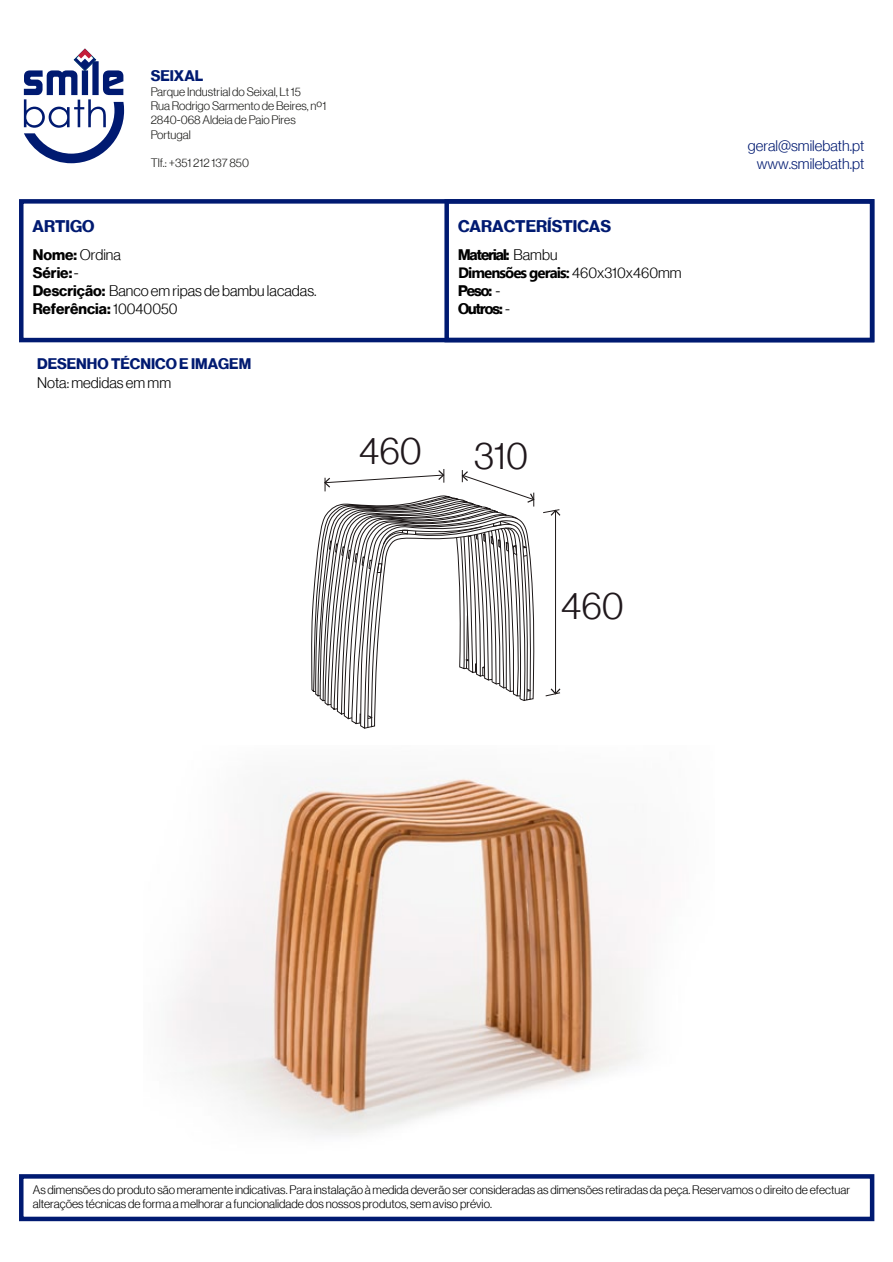
<style>
.page{position:relative;width:893px;height:1262px;background:#fff}
.page>*{position:absolute;margin:0;border:0;box-sizing:border-box;transform-origin:0 0}
.t1{font:37.65px "N Haas Grotesk DS Pro 45 Lt";color:#20181c}
.t2{font:16.5px "N Haas Grotesk DS Pro 75 Bd";color:#001a71}
.t3{font:15px "N Haas Grotesk DS Pro 45 Lt";color:#000}
.t4{font:15px/18px "N Haas Grotesk DS Pro 75 Bd";letter-spacing:-.065em;color:#000}
.t5{font:15px "N Haas Grotesk DS Pro 45 Lt";color:#001a71}
.t6{font:700 15px "Segoe UI";letter-spacing:-.065em;color:#000}
.t7{font:15px "N Haas Grotesk DS Pro 75 Bd";color:#001a71}
.t8{font:15px "N Haas Grotesk DS Pro 75 Bd";color:#000}
.t9{font:12px/14.4px "N Haas Grotesk DS Pro 45 Lt";color:#000}
.t10{font:12px/14.4px "N Haas Grotesk DS Pro 45 Lt";color:#1d1d1b}
.s1{font-family:"N Haas Grotesk DS Pro 75 Bd"}
.s2{font-family:"N Haas Grotesk DS Pro 45 Lt"}
.s3{font-family:"N Haas Grotesk DS Pro 45 Lt";font-weight:400}
</style>
<div class="page">
<img style="left:173px;top:777px;width:468px;height:359px">
<div style="left:19px;top:199px;width:855px;height:143px;border:4px solid #001a71"></div>
<div style="left:444px;top:199px;width:430px;height:143px;border:4px solid #001a71"></div>
<div style="left:19px;top:1174px;width:855px;height:47px;border:4px solid #001a71"></div>
<svg style="left:24px;top:48px;width:100px;height:115px"></svg>
<svg style="left:543px;top:509px;width:17px;height:187px"></svg>
<svg style="left:311px;top:469px;width:223px;height:259px"></svg>
<p class="t7" style="left:151px;top:67px;width:54px">SEIXAL</p>
<p class="t10" style="left:151px;top:84px;width:177px">Parque Industrial do Seixal, Lt 15<br>Rua Rodrigo Sarmento de Beires, nº1<br>2840-068 Aldeia de Paio Pires<br>Portugal</p>
<p class="t10" style="left:151px;top:156px;width:100px">Tlf.: +351 212 137 850</p>
<h2 class="t2" style="left:33px;top:217px;width:63px">ARTIGO</h2>
<h2 class="t2" style="left:458px;top:217px;width:155px">CARACTERÍSTICAS</h2>
<p class="t3" style="left:33px;top:246px;width:90px"><span class="s1">Nome:</span> Ordina</p>
<p class="t4" style="left:33px;top:264px;width:48px">Série: <span class="s2">-</span></p>
<p class="t3" style="left:33px;top:282px;width:285px"><span class="s1">Descrição:</span> Banco em ripas de bambu lacadas.</p>
<p class="t8" style="left:33px;top:300px;width:146px">Referência: <span class="s2">10040050</span></p>
<p class="t7" style="left:37px;top:354px;width:215px">DESENHO TÉCNICO E IMAGEM</p>
<p class="t3" style="left:37px;top:374px;width:135px">Nota: medidas em mm</p>
<p class="t4" style="left:458px;top:246px;width:101px">Material: <span class="s2">Bambu</span></p>
<p class="t6" style="left:458px;top:258px;width:225px">Dimensões gerais: <span class="s3">460x310x460mm</span></p>
<p class="t4" style="left:458px;top:282px;width:53px">Peso: <span class="s2">-<br></span>Outros: <span class="s2">-</span></p>
<h1 class="t1" style="left:359px;top:429px;width:64px">460</h1>
<h1 class="t1" style="left:474px;top:434px;width:56px">310</h1>
<h1 class="t1" style="left:561px;top:585px;width:64px">460</h1>
<p class="t5" style="left:747px;top:137px;width:118px">geral@smilebath.pt</p>
<p class="t5" style="left:756px;top:155px;width:109px">www.smilebath.pt</p>
<p class="t9" style="left:33px;top:1182px;width:818px">As dimensões do produto são meramente indicativas. Para instalação à medida deverão ser consideradas as dimensões retiradas da peça. Reservamos o direito de efectuar alterações técnicas de forma a melhorar a funcionalidade dos nossos produtos, sem aviso prévio.</p>
</div>
